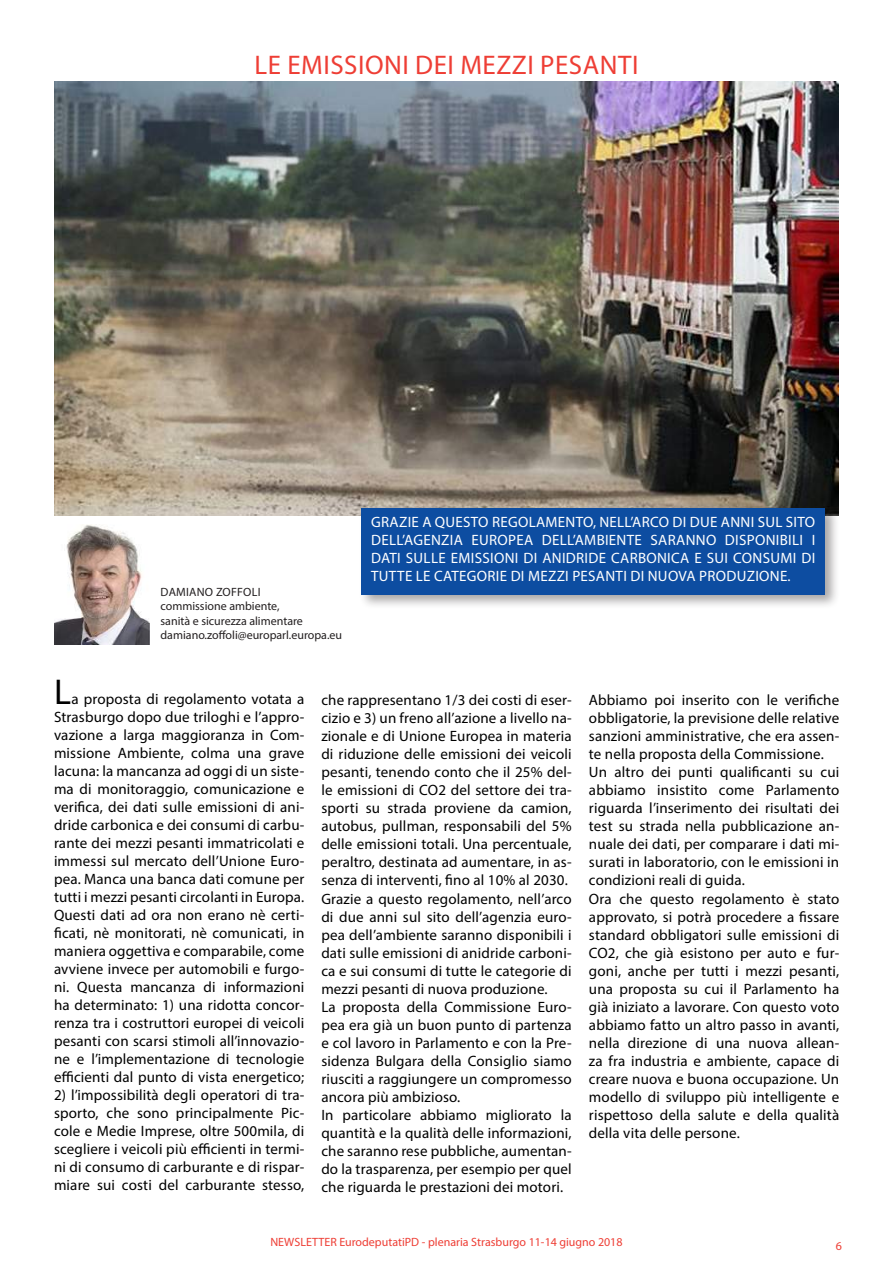
<style>
.page{position:relative;width:893px;height:1263px;background:#fff}
.page>*{position:absolute;margin:0;border:0;box-sizing:border-box;transform-origin:0 0}
.t1{font:36px "Myriad Pro";color:#000}
.t2{font:27px "Myriad Pro";letter-spacing:.02em;color:#ee3e35}
.t3{font:15px/18px "Myriad Pro";letter-spacing:.01em;color:#000;text-align:justify}
.t4{font:15px/18px "Myriad Pro";letter-spacing:.02em;color:#fff;text-align:justify}
.t5{font:12px/14.4px "Myriad Pro";color:#231f20}
.t6{font:12px "Myriad Pro";color:#ee3e35}
</style>
<div class="page">
<img style="left:54px;top:82px;width:785px;height:433px">
<div style="left:358px;top:504px;width:482px;height:105px;background:#231f20;opacity:.4"></div>
<div style="left:361px;top:508px;width:464px;height:86px;background:#0d4da1"></div>
<img style="left:54px;top:524px;width:95px;height:121px">
<h2 class="t2" style="left:255px;top:49px;width:385px">LE EMISSIONI DEI MEZZI PESANTI</h2>
<p class="t5" style="left:161px;top:584px;width:183px">DAMIANO ZOFFOLI<br>commissione ambiente,<br>sanità e sicurezza alimentare damiano.zoffoli@europarl.europa.eu</p>
<p class="t4" style="left:371px;top:512px;width:446px">GRAZIE A QUESTO REGOLAMENTO, NELL’ARCO DI DUE ANNI SUL SITO DELL’AGENZIA EUROPEA DELL’AMBIENTE SARANNO DISPONIBILI I DATI SULLE EMISSIONI DI ANIDRIDE CARBONICA E SUI CONSUMI DI TUTTE LE CATEGORIE DI MEZZI PESANTI DI NUOVA PRODUZIONE.</p>
<h1 class="t1" style="left:54px;top:670px;width:18px">L</h1>
<p class="t3" style="left:54px;top:690px;width:252px;text-indent:17px">a proposta di regolamento votata a Strasburgo dopo due triloghi e l’appro&shy;vazione a larga maggioranza in Com&shy;missione Ambiente, colma una grave lacuna: la mancanza ad oggi di un siste&shy;ma di monitoraggio, comunicazione e verifica, dei dati sulle emissioni di ani&shy;dride carbonica e dei consumi di carbu&shy;rante dei mezzi pesanti immatricolati e immessi sul mercato dell’Unione Euro&shy;pea. Manca una banca dati comune per tutti i mezzi pesanti circolanti in Europa.<br>Questi dati ad ora non erano nè certi&shy;ficati, nè monitorati, nè comunicati, in maniera oggettiva e comparabile, come avviene invece per automobili e furgo&shy;ni. Questa mancanza di informazioni ha determinato: 1) una ridotta concor&shy;renza tra i costruttori europei di veicoli pesanti con scarsi stimoli all’innovazio&shy;ne e l’implementazione di tecnologie efficienti dal punto di vista energetico;</p>
<p class="t3" style="left:54px;top:1086px;width:252px">2) l’impossibilità degli operatori di tra&shy;sporto, che sono principalmente Pic&shy;cole e Medie Imprese, oltre 500mila, di scegliere i veicoli più efficienti in termi&shy;ni di consumo di carburante e di rispar&shy;miare sui costi del carburante stesso,</p>
<p class="t3" style="left:321px;top:691px;width:252px;text-align:left">che rappresentano 1/3 dei costi di eser&shy;cizio e 3) un freno all’azione a livello na&shy;zionale e di Unione Europea in materia di riduzione delle emissioni dei veicoli pesanti, tenendo conto che il 25% del&shy;le emissioni di CO2 del settore dei tra&shy;sporti su strada proviene da camion, autobus, pullman, responsabili del 5% delle emissioni totali. Una percentuale, peraltro, destinata ad aumentare, in as&shy;senza di interventi, fino al 10% al 2030.<br>Grazie a questo regolamento, nell’arco di due anni sul sito dell’agenzia euro&shy;pea dell’ambiente saranno disponibili i dati sulle emissioni di anidride carboni&shy;ca e sui consumi di tutte le categorie di mezzi pesanti di nuova produzione.<br>La proposta della Commissione Euro&shy;pea era già un buon punto di partenza e col lavoro in Parlamento e con la Pre&shy;sidenza Bulgara della Consiglio siamo riusciti a raggiungere un compromesso ancora più ambizioso.<br>In particolare abbiamo migliorato la quantità e la qualità delle informazioni, che saranno rese pubbliche, aumentan&shy;do la trasparenza, per esempio per quel che riguarda le prestazioni dei motori.</p>
<p class="t3" style="left:589px;top:691px;width:252px;text-align:left">Abbiamo poi inserito con le verifiche obbligatorie, la previsione delle relative sanzioni amministrative, che era assen&shy;te nella proposta della Commissione.<br>Un altro dei punti qualificanti su cui abbiamo insistito come Parlamento riguarda l’inserimento dei risultati dei test su strada nella pubblicazione an&shy;nuale dei dati, per comparare i dati mi&shy;surati in laboratorio, con le emissioni in condizioni reali di guida.<br>Ora che questo regolamento è stato approvato, si potrà procedere a fissare standard obbligatori sulle emissioni di CO2, che già esistono per auto e fur&shy;goni, anche per tutti i mezzi pesanti, una proposta su cui il Parlamento ha già iniziato a lavorare. Con questo voto abbiamo fatto un altro passo in avanti, nella direzione di una nuova allean&shy;za fra industria e ambiente, capace di creare nuova e buona occupazione. Un modello di sviluppo più intelligente e rispettoso della salute e della qualità della vita delle persone.</p>
<p class="t6" style="left:270px;top:1235px;width:354px">NEWSLETTER EurodeputatiPD - plenaria Strasburgo 11-14 giugno 2018</p>
<p class="t6" style="left:836px;top:1238px;width:8px">6</p>
</div>
